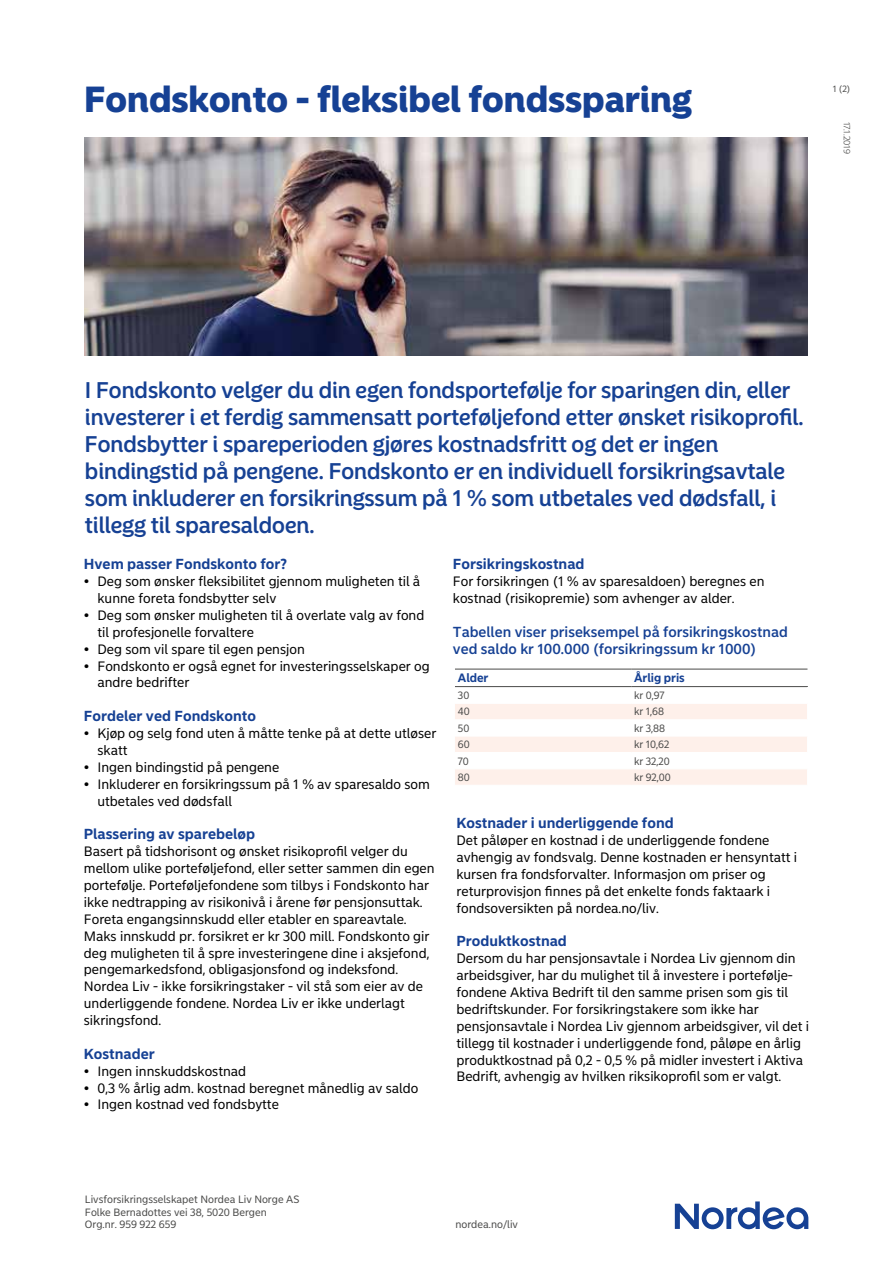
<style>
.page{position:relative;width:893px;height:1263px;background:#fff}
.page>*{position:absolute;margin:0;border:0;box-sizing:border-box;transform-origin:0 0}
.t1{font:900 36px "Nordea Sans Large";color:#164194}
.t2{font:500 22.5px/27px "Nordea Sans Large";color:#164194}
.t3{font:700 14.4px "Nordea Sans Small";color:#164194}
.t4{font:500 14.4px/17px "Nordea Sans Small";color:#164194}
.t5{font:13.5px/16.8px "Nordea Sans Small";color:#000}
.t6{font:700 12px "Nordea Sans Small";letter-spacing:-.005em;color:#164194}
.t7{font:10.5px/12.6px "Nordea Sans Small";color:#4a4a49}
.t8{font:300 9px "Nordea Sans Small";color:#4a4a49}
.t9{font:9px "Nordea Sans Small";color:#4a4a49}
</style>
<div class="page">
<hr style="left:455px;top:669px;width:176px;height:1px;background:#4a4a49">
<hr style="left:631px;top:669px;width:176px;height:1px;background:#4a4a49">
<hr style="left:455px;top:686px;width:176px;height:1px;background:#4a4a49">
<hr style="left:631px;top:686px;width:177px;height:1px;background:#4a4a49">
<svg style="left:455px;top:687px;width:352px;height:98px"></svg>
<img style="left:85px;top:137px;width:723px;height:219px">
<svg style="left:675px;top:1201px;width:133px;height:28px"></svg>
<h1 class="t1" style="left:85px;top:77px;width:609px">Fondskonto - fleksibel fondssparing</h1>
<p class="t9" style="left:833px;top:83px;width:19px">1 (2)</p>
<p class="t8" style="left:852px;top:122px;width:34px;rotate:90deg">17.1.2019</p>
<p class="t2" style="left:85px;top:377px;width:720px">I Fondskonto velger du din egen fondsportefølje for sparingen din, eller investerer i et ferdig sammensatt porteføljefond etter ønsket risikoprofil.<br>Fondsbytter i spareperioden gjøres kostnadsfritt og det er ingen bindingstid på pengene. Fondskonto er en individuell forsikringsavtale som inkluderer en forsikringssum på 1 % som utbetales ved dødsfall, i tillegg til sparesaldoen.</p>
<p class="t3" style="left:84px;top:555px;width:204px">Hvem passer Fondskonto for?</p>
<p class="t5" style="left:98px;top:573px;width:324px;text-indent:-14px">• Deg som ønsker fleksibilitet gjennom muligheten til å kunne foreta fondsbytter selv</p>
<p class="t5" style="left:98px;top:607px;width:328px;text-indent:-14px">• Deg som ønsker muligheten til å overlate valg av fond til profesjonelle forvaltere</p>
<p class="t5" style="left:84px;top:641px;width:222px">• Deg som vil spare til egen pensjon</p>
<p class="t5" style="left:98px;top:658px;width:334px;text-indent:-14px">• Fondskonto er også egnet for investeringsselskaper og andre bedrifter</p>
<p class="t3" style="left:84px;top:707px;width:174px">Fordeler ved Fondskonto</p>
<p class="t5" style="left:98px;top:725px;width:340px;text-indent:-14px">• Kjøp og selg fond uten å måtte tenke på at dette utløser skatt</p>
<p class="t5" style="left:84px;top:759px;width:197px">• Ingen bindingstid på pengene</p>
<p class="t5" style="left:98px;top:776px;width:334px;text-indent:-14px">• Inkluderer en forsikringssum på 1 % av sparesaldo som utbetales ved dødsfall</p>
<p class="t3" style="left:84px;top:825px;width:173px">Plassering av sparebeløp</p>
<p class="t5" style="left:84px;top:843px;width:352px">Basert på tidshorisont og ønsket risikoprofil velger du mellom ulike porteføljefond, eller setter sammen din egen portefølje. Porteføljefondene som tilbys i Fondskonto har ikke nedtrapping av risikonivå i årene før pensjonsuttak.<br>Foreta engangsinnskudd eller etabler en spareavtale.<br>Maks innskudd pr. forsikret er kr 300 mill. Fondskonto gir deg muligheten til å spre investeringene dine i aksjefond, pengemarkedsfond, obligasjonsfond og indeksfond.<br>Nordea Liv - ikke forsikringstaker - vil stå som eier av de underliggende fondene. Nordea Liv er ikke underlagt sikringsfond.</p>
<p class="t3" style="left:84px;top:1045px;width:72px">Kostnader</p>
<p class="t5" style="left:84px;top:1063px;width:164px">• Ingen innskuddskostnad</p>
<p class="t5" style="left:84px;top:1079px;width:336px">• 0,3 % årlig adm. kostnad beregnet månedlig av saldo</p>
<p class="t5" style="left:84px;top:1096px;width:197px">• Ingen kostnad ved fondsbytte</p>
<p class="t3" style="left:453px;top:555px;width:133px">Forsikringskostnad</p>
<p class="t5" style="left:453px;top:573px;width:313px">For forsikringen (1 % av sparesaldoen) beregnes en kostnad (risikopremie) som avhenger av alder.</p>
<p class="t4" style="left:453px;top:623px;width:337px">Tabellen viser priseksempel på forsikringskostnad ved saldo kr 100.000 (forsikringssum kr 1000)</p>
<p class="t6" style="left:458px;top:671px;width:32px">Alder</p>
<p class="t6" style="left:634px;top:671px;width:52px">Årlig pris</p>
<p class="t7" style="left:458px;top:689px;width:13px">30</p>
<p class="t7" style="left:634px;top:689px;width:32px">kr 0,97</p>
<p class="t7" style="left:458px;top:706px;width:13px">40</p>
<p class="t7" style="left:634px;top:706px;width:31px">kr 1,68</p>
<p class="t7" style="left:458px;top:722px;width:13px">50</p>
<p class="t7" style="left:634px;top:722px;width:32px">kr 3,88</p>
<p class="t7" style="left:458px;top:738px;width:13px">60</p>
<p class="t7" style="left:634px;top:738px;width:37px">kr 10,62</p>
<p class="t7" style="left:458px;top:755px;width:13px">70</p>
<p class="t7" style="left:634px;top:755px;width:37px">kr 32,20</p>
<p class="t7" style="left:458px;top:771px;width:13px">80</p>
<p class="t7" style="left:634px;top:771px;width:38px">kr 92,00</p>
<p class="t3" style="left:456px;top:814px;width:219px">Kostnader i underliggende fond</p>
<p class="t5" style="left:456px;top:832px;width:342px">Det påløper en kostnad i de underliggende fondene avhengig av fondsvalg. Denne kostnaden er hensyntatt i kursen fra fondsforvalter. Informasjon om priser og returprovisjon finnes på det enkelte fonds faktaark i fondsoversikten på nordea.no/liv.</p>
<p class="t3" style="left:456px;top:932px;width:112px">Produktkostnad</p>
<p class="t5" style="left:456px;top:950px;width:354px">Dersom du har pensjonsavtale i Nordea Liv gjennom din arbeidsgiver, har du mulighet til å investere i portefølje&shy;fondene Aktiva Bedrift til den samme prisen som gis til bedriftskunder. For forsikringstakere som ikke har pensjonsavtale i Nordea Liv gjennom arbeidsgiver, vil det i tillegg til kostnader i underliggende fond, påløpe en årlig produktkostnad på 0,2 - 0,5 % på midler investert i Aktiva Bedrift, avhengig av hvilken riksikoprofil som er valgt.</p>
<p class="t7" style="left:85px;top:1193px;width:216px">Livsforsikringsselskapet Nordea Liv Norge AS<br>Folke Bernadottes vei 38, 5020 Bergen<br>Org.nr. 959 922 659</p>
<p class="t7" style="left:455px;top:1218px;width:64px">nordea.no/liv</p>
</div>
